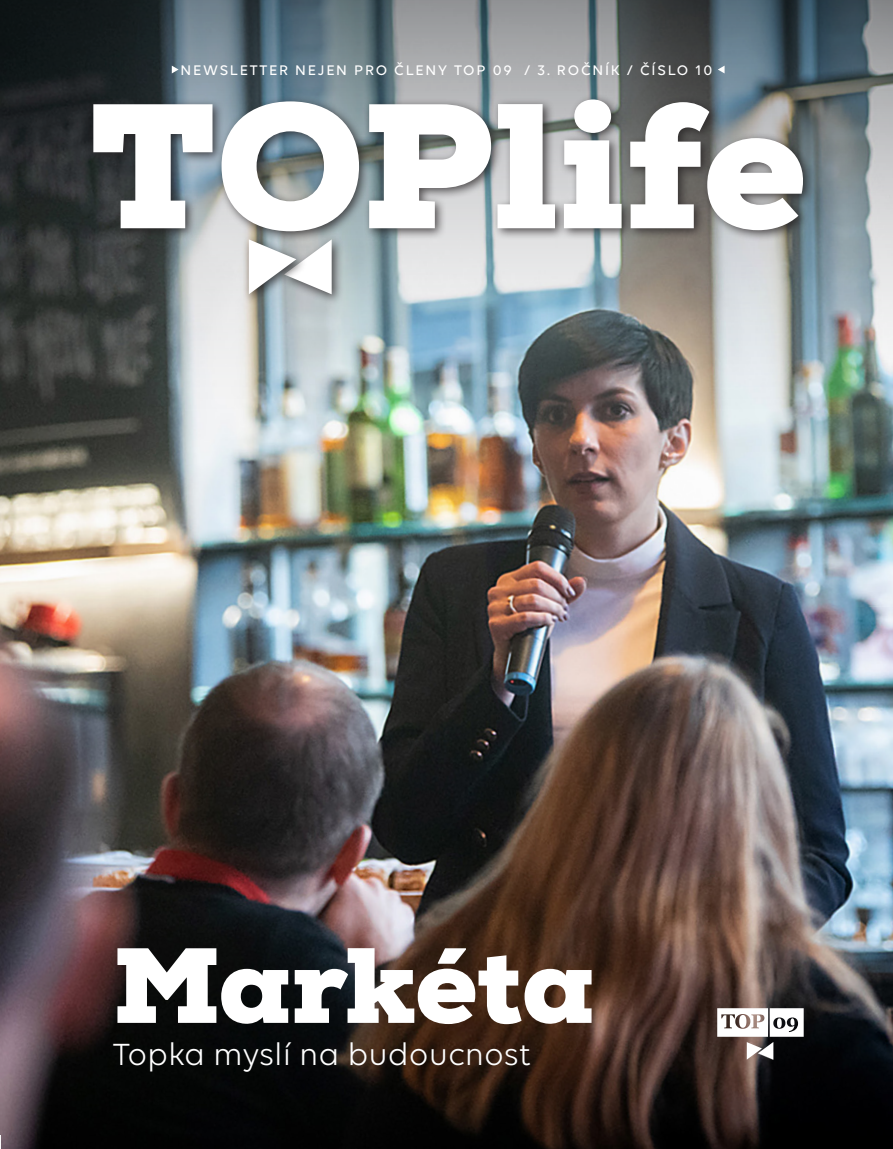
<style>
.page{position:relative;width:893px;height:1149px;background:#fff}
.page>*{position:absolute;margin:0;border:0;box-sizing:border-box;transform-origin:0 0}
.t1{font:900 177px "Nexa Slab";color:#fff}
.t2{font:900 106.5px "Nexa Slab";letter-spacing:-.005em;color:#fff}
.t3{font:33px "Volte";color:#fff}
.t4{font:500 15px "Volte";letter-spacing:.12em;color:#fff}
</style>
<div class="page">
<img style="left:0;top:606px;width:893px;height:542px">
<img style="left:0;top:0;width:893px;height:606px">
<div style="left:88px;top:93px;width:727px;height:151px;background:#231f20;opacity:.75"></div>
<svg style="left:172px;top:66px;width:7px;height:7px"></svg>
<svg style="left:718px;top:66px;width:7px;height:7px"></svg>
<div style="left:279px;top:234px;width:65px;height:71px;background:#231f20;opacity:.75"></div>
<div style="left:243px;top:234px;width:64px;height:71px;background:#231f20;opacity:.75"></div>
<svg style="left:249px;top:239px;width:83px;height:55px"></svg>
<svg style="left:717px;top:1007px;width:87px;height:52px"></svg>
<p class="t4" style="left:181px;top:61px;width:533px">NEWSLETTER NEJEN PRO ČLENY TOP 09 / 3. ROČNÍK / ČÍSLO 10</p>
<p class="t1" style="left:89px;top:54px;width:719px">TOPlife</p>
<p class="t2" style="left:113px;top:917px;width:484px">Markéta</p>
<p class="t3" style="left:113px;top:1035px;width:420px">Topka myslí na budoucnost</p>
</div>
